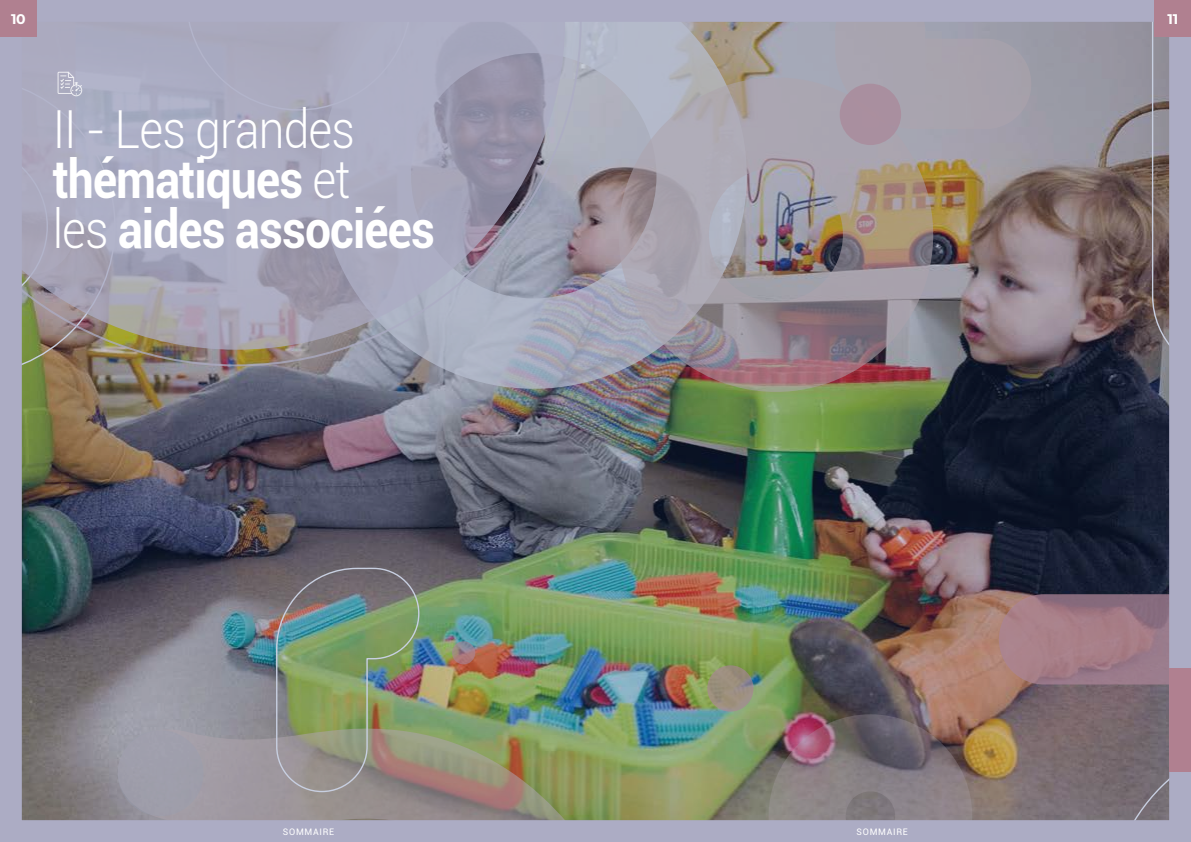
<style>
.page{position:relative;width:1191px;height:842px;background:#fff}
.page>*{position:absolute;margin:0;border:0;box-sizing:border-box;transform-origin:0 0}
.t1{font:700 52.5px/50px "Roboto";letter-spacing:-.02em;color:#fff;scale:.88 1}
.t2{font:700 14px "Montserrat";color:#fff}
.t3{font:9px "Roboto";letter-spacing:.08em;color:#fff}
.s1{font-weight:300}
</style>
<div class="page">
<img style="left:0;top:0;width:1191px;height:842px">
<img style="left:116px;top:0;width:466px;height:366px">
<svg style="left:116px;top:0;width:449px;height:350px;background:#a6a6ba"></svg>
<svg style="left:0;top:0;width:116px;height:377px;background:#a5a3b0"></svg>
<div style="left:0;top:0;width:36px;height:37px;background:#b08090"></div>
<div style="left:1169px;top:668px;width:22px;height:104px;background:#b08090"></div>
<div style="left:1155px;top:0;width:36px;height:37px;background:#b08090"></div>
<p class="t2" style="left:11px;top:9px;width:16px">10</p>
<p class="t2" style="left:1167px;top:9px;width:12px">11</p>
<p class="t1" style="left:53px;top:102px;width:436px"><span class="s1">II - Les grandes </span>thématiques <span class="s1">et<br>les</span> aides associées</p>
<p class="t3" style="left:283px;top:825px;width:53px">SOMMAIRE</p>
<p class="t3" style="left:856px;top:825px;width:53px">SOMMAIRE</p>
</div>
